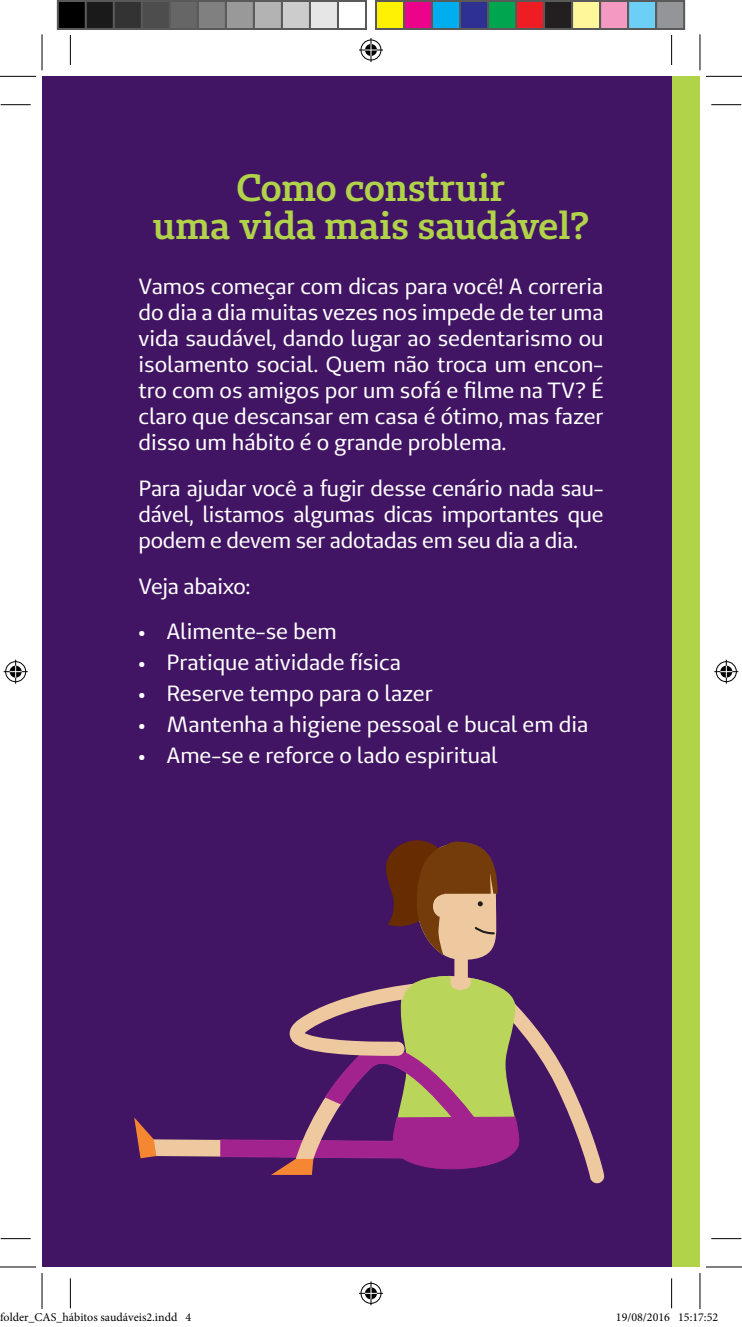
<style>
.page{position:relative;width:742px;height:1327px;background:#fff}
.page>*{position:absolute;margin:0;border:0;box-sizing:border-box;transform-origin:0 0}
.t1{font:600 38px/38px "Unimed Slab";letter-spacing:-.005em;color:#b1d349;text-align:center}
.t2{font:22px/26px "Unimed Sans";color:#fff;text-align:justify}
.t3{font:12px "Minion Pro";color:#000}
</style>
<div class="page">
<div style="left:671px;top:76px;width:29px;height:1191px;background:#b1d349"></div>
<div style="left:42px;top:76px;width:629px;height:1191px;background:#411464"></div>
<div style="left:454px;top:951px;width:14px;height:38px;background:#eec99f;border-radius:7px"></div>
<svg style="left:386px;top:840px;width:112px;height:120px"></svg>
<svg style="left:134px;top:975px;width:470px;height:208px"></svg>
<hr style="left:1px;top:104px;width:30px;height:1px;background:#000">
<hr style="left:711px;top:104px;width:30px;height:1px;background:#000">
<hr style="left:1px;top:1238px;width:30px;height:1px;background:#000">
<hr style="left:711px;top:1238px;width:30px;height:1px;background:#000">
<hr style="left:70px;top:35px;width:1px;height:30px;background:#000">
<hr style="left:70px;top:1278px;width:1px;height:30px;background:#000">
<hr style="left:671px;top:35px;width:1px;height:30px;background:#000">
<hr style="left:671px;top:1278px;width:1px;height:30px;background:#000">
<hr style="left:0;top:76px;width:36px;height:1px;background:#000">
<hr style="left:706px;top:76px;width:36px;height:1px;background:#000">
<hr style="left:0;top:1267px;width:36px;height:1px;background:#000">
<hr style="left:706px;top:1267px;width:36px;height:1px;background:#000">
<hr style="left:42px;top:34px;width:1px;height:36px;background:#000">
<hr style="left:42px;top:1273px;width:1px;height:36px;background:#000">
<hr style="left:699px;top:34px;width:1px;height:36px;background:#000">
<hr style="left:699px;top:1273px;width:1px;height:36px;background:#000">
<svg style="left:359px;top:38px;width:24px;height:24px"></svg>
<svg style="left:359px;top:1281px;width:24px;height:24px"></svg>
<svg style="left:4px;top:660px;width:24px;height:24px"></svg>
<svg style="left:714px;top:660px;width:24px;height:24px"></svg>
<div style="left:58px;top:1px;width:28px;height:28px;background:#000"></div>
<div style="left:57px;top:0;width:30px;height:30px;border:2px solid #595959"></div>
<div style="left:86px;top:1px;width:28px;height:28px;background:#1a1a1a"></div>
<div style="left:85px;top:0;width:30px;height:30px;border:2px solid #595959"></div>
<div style="left:114px;top:1px;width:28px;height:28px;background:#333"></div>
<div style="left:113px;top:0;width:30px;height:30px;border:2px solid #595959"></div>
<div style="left:142px;top:1px;width:28px;height:28px;background:#4d4d4d"></div>
<div style="left:141px;top:0;width:30px;height:30px;border:2px solid #595959"></div>
<div style="left:170px;top:1px;width:28px;height:28px;background:#666"></div>
<div style="left:169px;top:0;width:30px;height:30px;border:2px solid #595959"></div>
<div style="left:198px;top:1px;width:28px;height:28px;background:#808080"></div>
<div style="left:197px;top:0;width:30px;height:30px;border:2px solid #595959"></div>
<div style="left:226px;top:1px;width:28px;height:28px;background:#999"></div>
<div style="left:225px;top:0;width:30px;height:30px;border:2px solid #595959"></div>
<div style="left:254px;top:1px;width:28px;height:28px;background:#b3b3b3"></div>
<div style="left:253px;top:0;width:30px;height:30px;border:2px solid #595959"></div>
<div style="left:282px;top:1px;width:28px;height:28px;background:#ccc"></div>
<div style="left:281px;top:0;width:30px;height:30px;border:2px solid #595959"></div>
<div style="left:310px;top:1px;width:28px;height:28px;background:#e6e6e6"></div>
<div style="left:309px;top:0;width:30px;height:30px;border:2px solid #595959"></div>
<div style="left:337px;top:0;width:30px;height:30px;border:2px solid #595959"></div>
<div style="left:376px;top:1px;width:28px;height:28px;background:#fff101"></div>
<div style="left:375px;top:0;width:30px;height:30px;border:2px solid #595959"></div>
<div style="left:404px;top:1px;width:28px;height:28px;background:#ed028c"></div>
<div style="left:403px;top:0;width:30px;height:30px;border:2px solid #595959"></div>
<div style="left:432px;top:1px;width:28px;height:28px;background:#00aeef"></div>
<div style="left:431px;top:0;width:30px;height:30px;border:2px solid #595959"></div>
<div style="left:460px;top:1px;width:28px;height:28px;background:#2e3092"></div>
<div style="left:459px;top:0;width:30px;height:30px;border:2px solid #595959"></div>
<div style="left:488px;top:1px;width:28px;height:28px;background:#00a54f"></div>
<div style="left:487px;top:0;width:30px;height:30px;border:2px solid #595959"></div>
<div style="left:516px;top:1px;width:28px;height:28px;background:#ee1d23"></div>
<div style="left:515px;top:0;width:30px;height:30px;border:2px solid #595959"></div>
<div style="left:544px;top:1px;width:28px;height:28px;background:#231f20"></div>
<div style="left:543px;top:0;width:30px;height:30px;border:2px solid #595959"></div>
<div style="left:572px;top:1px;width:28px;height:28px;background:#fff79a"></div>
<div style="left:571px;top:0;width:30px;height:30px;border:2px solid #595959"></div>
<div style="left:600px;top:1px;width:28px;height:28px;background:#f499c2"></div>
<div style="left:599px;top:0;width:30px;height:30px;border:2px solid #595959"></div>
<div style="left:628px;top:1px;width:28px;height:28px;background:#6bcff6"></div>
<div style="left:627px;top:0;width:30px;height:30px;border:2px solid #595959"></div>
<div style="left:656px;top:1px;width:28px;height:28px;background:#939598"></div>
<div style="left:655px;top:0;width:30px;height:30px;border:2px solid #595959"></div>
<h1 class="t1" style="left:153px;top:168px;width:438px">Como construir<br>uma vida mais saudável?</h1>
<p class="t2" style="left:138px;top:273px;width:466px">Vamos começar com dicas para você! A correria do dia a dia muitas vezes nos impede de ter uma vida saudável, dando lugar ao sedentarismo ou isolamento social. Quem não troca um encon&shy;tro com os amigos por um sofá e filme na TV? É claro que descansar em casa é ótimo, mas fazer disso um hábito é o grande problema.</p>
<p class="t2" style="left:138px;top:475px;width:466px">Para ajudar você a fugir desse cenário nada sau&shy;dável, listamos algumas dicas importantes que podem e devem ser adotadas em seu dia a dia.</p>
<p class="t2" style="left:138px;top:573px;width:113px">Veja abaixo:</p>
<p class="t2" style="left:138px;top:618px;width:200px">• Alimente-se bem</p>
<p class="t2" style="left:138px;top:649px;width:264px">• Pratique atividade física</p>
<p class="t2" style="left:138px;top:680px;width:296px">• Reserve tempo para o lazer</p>
<p class="t2" style="left:138px;top:711px;width:451px">• Mantenha a higiene pessoal e bucal em dia</p>
<p class="t2" style="left:138px;top:742px;width:361px">• Ame-se e reforce o lado espiritual</p>
<p class="t3" style="left:0;top:1309px;width:193px">folder_CAS_hábitos saudáveis2.indd 4</p>
<p class="t3" style="left:616px;top:1309px;width:104px">19/08/2016 15:17:52</p>
</div>
